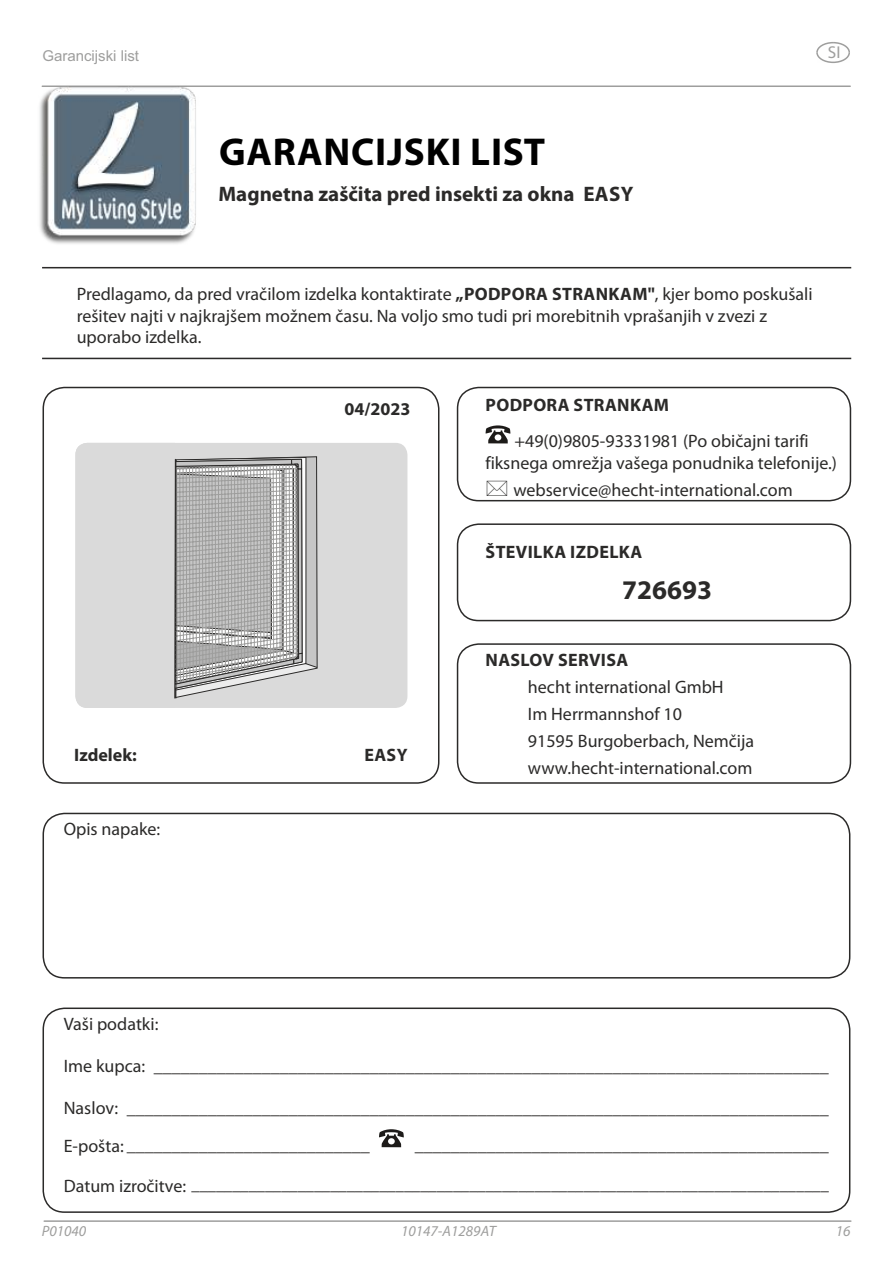
<style>
.page{position:relative;width:893px;height:1263px;background:#fff}
.page>*{position:absolute;margin:0;border:0;box-sizing:border-box;transform-origin:0 0}
.t1{font:700 39px "Myriad Pro";letter-spacing:.02em;color:#000}
.t2{font:700 27px "Myriad Pro";color:#2b2a29}
.t3{font:700 21px "Myriad Pro";color:#2b2a29}
.t4{font:18px/27px "Myriad Pro";color:#2b2a29}
.t5{font:700 18px "Myriad Pro";letter-spacing:.02em;color:#2b2a29}
.t6{font:700 18px "Myriad Pro";color:#2b2a29}
.t7{font:17.25px "Myriad Pro";color:#9e9e9d}
.t8{font:italic 15px "Myriad Pro";color:#9e9e9d}
.t9{font:15px "Arial";color:#9e9e9d}
.s1{font-weight:700}
</style>
<div class="page">
<hr style="left:42px;top:85px;width:808px;height:2px;background:#9e9e9d">
<hr style="left:44px;top:1220px;width:807px;height:2px;background:#9e9e9d">
<svg style="left:816px;top:42px;width:34px;height:21px"></svg>
<hr style="left:43px;top:358px;width:807px;height:1px;background:#2b2a29">
<hr style="left:43px;top:267px;width:807px;height:1px;background:#2b2a29">
<div style="left:43px;top:387px;width:396px;height:397px;border:2px solid #2b2a29;border-radius:21px"></div>
<div style="left:457px;top:523px;width:394px;height:98px;border:2px solid #2b2a29;border-radius:21px"></div>
<div style="left:457px;top:643px;width:394px;height:141px;border:2px solid #2b2a29;border-radius:21px"></div>
<div style="left:43px;top:813px;width:807px;height:165px;border:2px solid #2b2a29;border-radius:21px"></div>
<div style="left:457px;top:387px;width:394px;height:114px;border:2px solid #2b2a29;border-radius:21px"></div>
<svg style="left:486px;top:425px;width:24px;height:18px"></svg>
<div style="left:175px;top:443px;width:232px;height:265px;background:#dadada"></div>
<div style="left:75px;top:443px;width:100px;height:265px;background:#dadada"></div>
<svg style="left:174px;top:456px;width:144px;height:242px;background:#b3b3b3"></svg>
<img style="left:39px;top:85px;width:167px;height:159px">
<div style="left:43px;top:1007px;width:807px;height:206px;border:2px solid #2b2a29;border-radius:21px"></div>
<svg style="left:379px;top:1129px;width:25px;height:18px"></svg>
<p class="t9" style="left:42px;top:50px;width:98px">Garancijski list</p>
<h1 class="t1" style="left:219px;top:136px;width:328px">GARANCIJSKI LIST</h1>
<p class="t3" style="left:219px;top:186px;width:417px">Magnetna zaščita pred insekti za okna EASY</p>
<p class="t7" style="left:828px;top:45px;width:14px">SI</p>
<p class="t4" style="left:77px;top:285px;width:737px;line-height:21.6px">Predlagamo, da pred vračilom izdelka kontaktirate <span class="s1">„PODPORA STRANKAM"</span>, kjer bomo poskušali rešitev najti v najkrajšem možnem času. Na voljo smo tudi pri morebitnih vprašanjih v zvezi z uporabo izdelka.</p>
<p class="t5" style="left:345px;top:402px;width:67px">04/2023</p>
<p class="t5" style="left:486px;top:397px;width:185px">PODPORA STRANKAM</p>
<p class="t4" style="left:485px;top:432px;width:353px;line-height:21.6px;text-align:center">+49(0)9805-93331981 (Po običajni tarifi fiksnega omrežja vašega ponudnika telefonije.)</p>
<p class="t4" style="left:513px;top:478px;width:281px">webservice@hecht-international.com</p>
<p class="t5" style="left:486px;top:545px;width:158px">ŠTEVILKA IZDELKA</p>
<p class="t6" style="left:74px;top:748px;width:64px">Izdelek:</p>
<p class="t5" style="left:364px;top:748px;width:45px">EASY</p>
<p class="t4" style="left:64px;top:817px;width:98px">Opis napake:</p>
<h2 class="t2" style="left:622px;top:579px;width:91px">726693</h2>
<p class="t5" style="left:486px;top:653px;width:144px">NASLOV SERVISA</p>
<p class="t4" style="left:528px;top:675px;width:228px">hecht international GmbH<br>Im Herrmannshof 10<br>91595 Burgoberbach, Nemčija www.hecht-international.com</p>
<p class="t4" style="left:64px;top:1011px;width:96px">Vaši podatki:</p>
<p class="t4" style="left:64px;top:1053px;width:766px">Ime kupca: ___________________________________________________________________________</p>
<p class="t4" style="left:64px;top:1095px;width:766px">Naslov: ______________________________________________________________________________</p>
<p class="t4" style="left:64px;top:1133px;width:307px">E-pošta: ___________________________</p>
<p class="t4" style="left:415px;top:1133px;width:415px">______________________________________________</p>
<p class="t4" style="left:64px;top:1172px;width:766px">Datum izročitve: ______________________________________________________________________________</p>
<p class="t8" style="left:42px;top:1225px;width:46px">P01040</p>
<p class="t8" style="left:401px;top:1225px;width:96px">10147-A1289AT</p>
<p class="t8" style="left:836px;top:1225px;width:16px">16</p>
</div>
